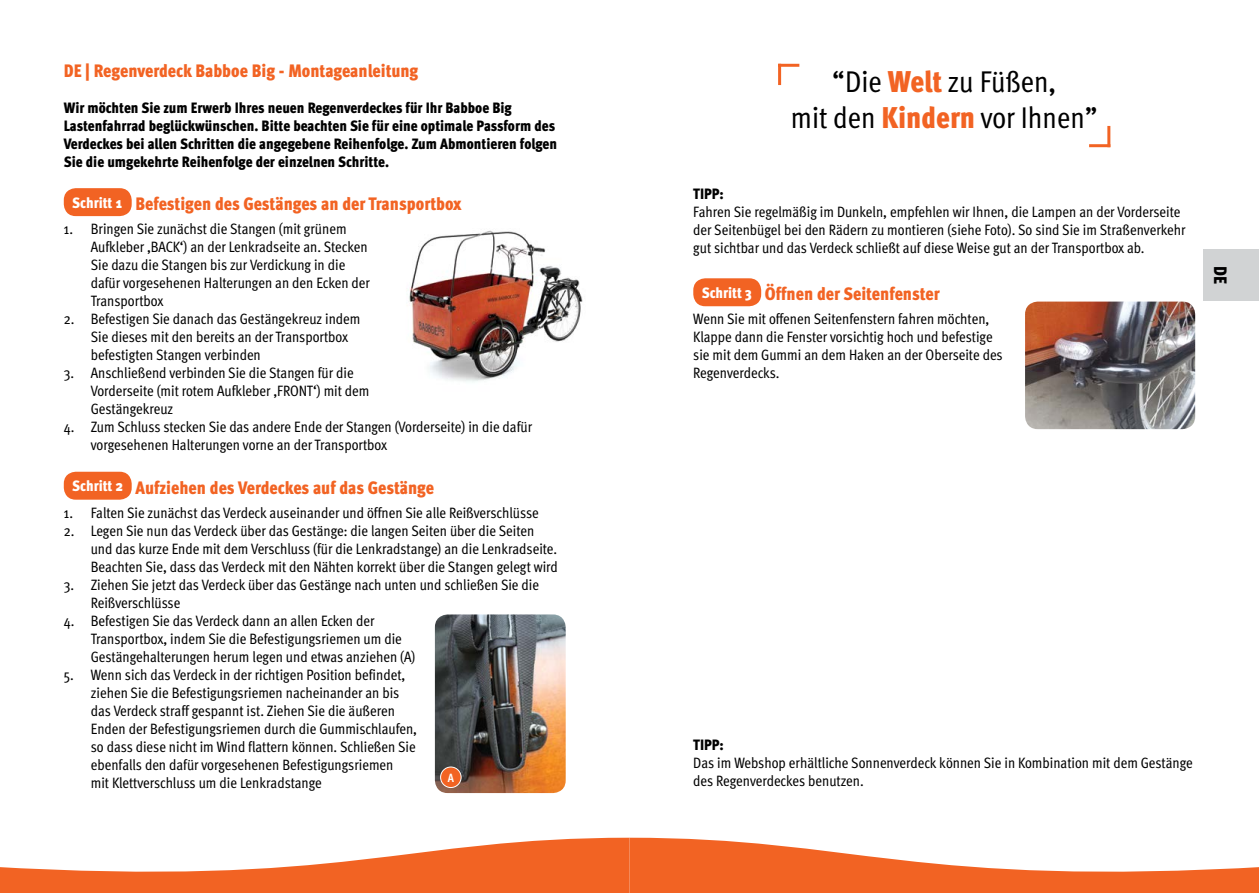
<style>
.page{position:relative;width:1259px;height:893px;background:#fff}
.page>*{position:absolute;margin:0;border:0;box-sizing:border-box;transform-origin:0 0}
.t1{font:30px/36px "Meta Cond";color:#000;text-align:center}
.t2{font:900 18px "Meta Cond";color:#f26323}
.t3{font:900 18px "Meta Cond";color:#000}
.t4{font:15px/18px "Meta Cond";color:#000}
.t5{font:900 15px/18px "Meta Cond";color:#000}
.t6{font:700 12px "Meta Cond";color:#fff}
.s1{font-size:15px;color:#fff}
.s2{font-weight:900;color:#f26323}
</style>
<div class="page">
<svg style="left:0;top:838px;width:1259px;height:55px"></svg>
<hr style="left:778px;top:64px;width:3px;height:21px;background:#f26323">
<hr style="left:778px;top:64px;width:21px;height:3px;background:#f26323">
<hr style="left:1107px;top:126px;width:3px;height:21px;background:#f26323">
<hr style="left:1089px;top:144px;width:21px;height:3px;background:#f26323">
<div style="left:64px;top:188px;width:68px;height:28px;background:#f26323;border-radius:12px"></div>
<div style="left:64px;top:472px;width:68px;height:28px;background:#f26323;border-radius:12px"></div>
<div style="left:693px;top:278px;width:68px;height:28px;background:#f26323;border-radius:12px"></div>
<img style="left:1025px;top:302px;width:170px;height:127px">
<div style="left:1203px;top:250px;width:56px;height:51px;background:#d1d3d4"></div>
<img style="left:435px;top:614px;width:131px;height:179px">
<img style="left:409px;top:230px;width:174px;height:152px">
<div style="left:440px;top:767px;width:21px;height:20px;background:#f26323;border-radius:50%"></div>
<div style="left:440px;top:767px;width:21px;height:21px;border:1px solid #fff;border-radius:50%"></div>
<p class="t2" style="left:64px;top:60px;width:356px">DE | Regenverdeck Babboe Big - Montageanleitung</p>
<p class="t5" style="left:64px;top:99px;width:495px">Wir möchten Sie zum Erwerb Ihres neuen Regenverdeckes für Ihr Babboe Big Lastenfahrrad beglückwünschen. Bitte beachten Sie für eine optimale Passform des Verdeckes bei allen Schritten die angegebene Reihenfolge. Zum Abmontieren folgen Sie die umgekehrte Reihenfolge der einzelnen Schritte.</p>
<p class="t2" style="left:72px;top:193px;width:391px"><span class="s1">Schritt 1</span> Befestigen des Gestänges an der Transportbox</p>
<p class="t4" style="left:91px;top:220px;width:281px;text-indent:-27px">1. Bringen Sie zunächst die Stangen (mit grünem Aufkleber ‚BACK‘) an der Lenkradseite an. Stecken Sie dazu die Stangen bis zur Verdickung in die dafür vorgesehenen Halterungen an den Ecken der Transportbox</p>
<p class="t4" style="left:91px;top:310px;width:271px;text-indent:-27px">2. Befestigen Sie danach das Gestängekreuz indem<br>Sie dieses mit den bereits an der Transportbox befestigten Stangen verbinden</p>
<p class="t4" style="left:91px;top:364px;width:280px;text-indent:-27px">3. Anschließend verbinden Sie die Stangen für die<br>Vorderseite (mit rotem Aufkleber ‚FRONT‘) mit dem<br>Gestängekreuz</p>
<p class="t4" style="left:91px;top:418px;width:443px;text-indent:-27px">4. Zum Schluss stecken Sie das andere Ende der Stangen (Vorderseite) in die dafür vorgesehenen Halterungen vorne an der Transportbox</p>
<p class="t2" style="left:72px;top:477px;width:363px"><span class="s1">Schritt 2</span> Aufziehen des Verdeckes auf das Gestänge</p>
<p class="t4" style="left:64px;top:503px;width:476px">1. Falten Sie zunächst das Verdeck auseinander und öffnen Sie alle Reißverschlüsse</p>
<p class="t4" style="left:91px;top:521px;width:468px;text-indent:-27px">2. Legen Sie nun das Verdeck über das Gestänge: die langen Seiten über die Seiten und das kurze Ende mit dem Verschluss (für die Lenkradstange) an die Lenkradseite.<br>Beachten Sie, dass das Verdeck mit den Nähten korrekt über die Stangen gelegt wird</p>
<p class="t4" style="left:91px;top:575px;width:450px;text-indent:-27px">3. Ziehen Sie jetzt das Verdeck über das Gestänge nach unten und schließen Sie die<br>Reißverschlüsse</p>
<p class="t4" style="left:91px;top:611px;width:326px;text-indent:-27px">4. Befestigen Sie das Verdeck dann an allen Ecken der<br>Transportbox, indem Sie die Befestigungsriemen um die<br>Gestängehalterungen herum legen und etwas anziehen (A)</p>
<p class="t4" style="left:91px;top:665px;width:328px;text-indent:-27px">5. Wenn sich das Verdeck in der richtigen Position befindet, ziehen Sie die Befestigungsriemen nacheinander an bis das Verdeck straff gespannt ist. Ziehen Sie die äußeren Enden der Befestigungsriemen durch die Gummischlaufen, so dass diese nicht im Wind flattern können. Schließen Sie ebenfalls den dafür vorgesehenen Befestigungsriemen<br>mit Klettverschluss um die Lenkradstange</p>
<p class="t6" style="left:448px;top:770px;width:8px">A</p>
<h1 class="t1" style="left:791px;top:64px;width:308px">“Die <span class="s2">Welt</span> zu Füßen,<br>mit den <span class="s2">Kindern</span> vor Ihnen”</h1>
<p class="t5" style="left:693px;top:185px;width:32px">TIPP:</p>
<p class="t4" style="left:693px;top:203px;width:494px">Fahren Sie regelmäßig im Dunkeln, empfehlen wir Ihnen, die Lampen an der Vorderseite der Seitenbügel bei den Rädern zu montieren (siehe Foto). So sind Sie im Straßenverkehr gut sichtbar und das Verdeck schließt auf diese Weise gut an der Transportbox ab.</p>
<p class="t2" style="left:702px;top:283px;width:239px"><span class="s1">Schritt 3</span> Öffnen der Seitenfenster</p>
<p class="t4" style="left:693px;top:310px;width:311px">Wenn Sie mit offenen Seitenfenstern fahren möchten, Klappe dann die Fenster vorsichtig hoch und befestige sie mit dem Gummi an dem Haken an der Oberseite des Regenverdecks.</p>
<p class="t3" style="left:1231px;top:266px;width:19px;rotate:90deg">DE</p>
<p class="t5" style="left:693px;top:735px;width:32px">TIPP:</p>
<p class="t4" style="left:693px;top:753px;width:501px">Das im Webshop erhältliche Sonnenverdeck können Sie in Kombination mit dem Gestänge des Regenverdeckes benutzen.</p>
</div>
